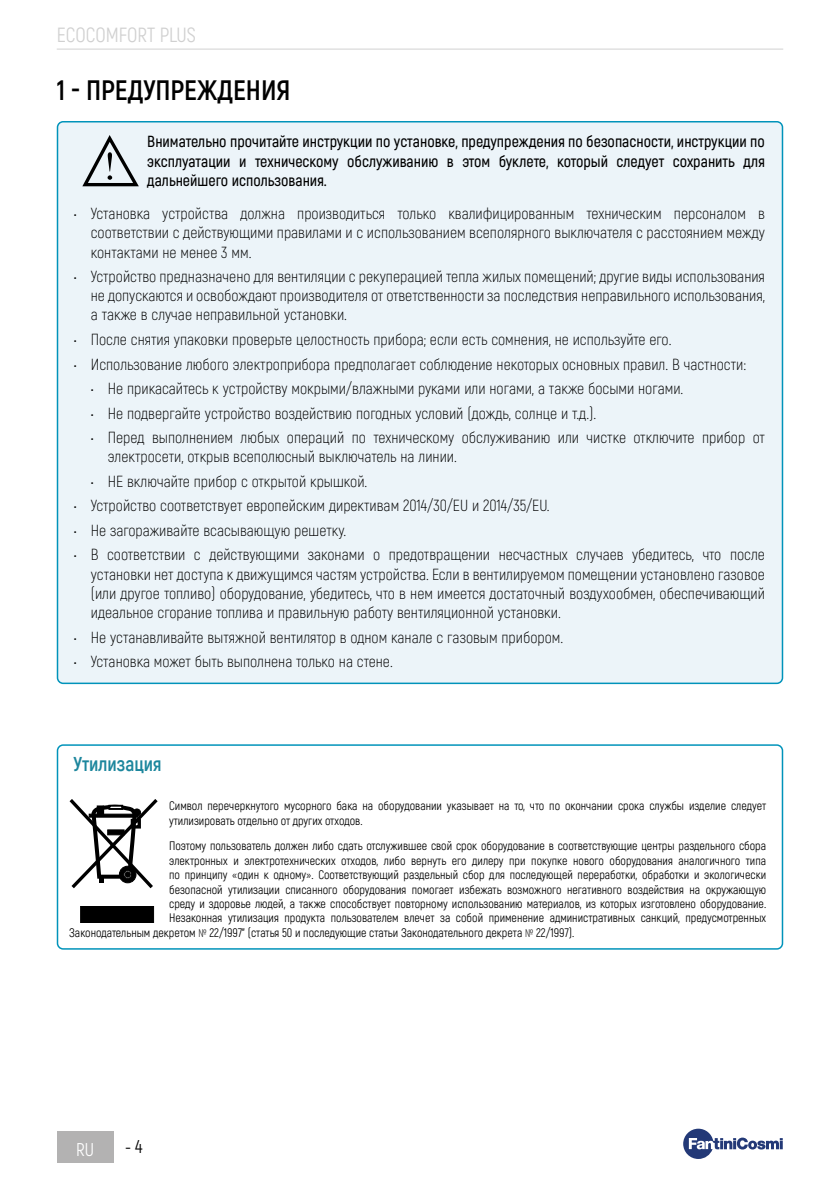
<style>
.page{position:relative;width:840px;height:1191px;background:#fff}
.page>*{position:absolute;margin:0;border:0;box-sizing:border-box;transform-origin:0 0}
.t1{font:700 28px "Akrobat";color:#000}
.t2{font:20px "Akrobat";color:#d0d0d0}
.t3{font:700 20px "Akrobat";color:#1c869d}
.t4{font:18px "Akrobat";color:#fff}
.t5{font:18px "Akrobat";color:#000}
.t6{font:300 16px/19.2px "Akrobat";color:#000;text-align:justify}
.t7{font:600 16px/19.2px "Akrobat";color:#000;text-align:justify}
.t8{font:12px/14.4px "Akrobat";color:#000}
.s1{font-family:"Myriad Pro";font-weight:300;font-stretch:condensed}
</style>
<div class="page">
<hr style="left:57px;top:48px;width:725px;height:2px;background:#dadada">
<svg style="left:683px;top:1128px;width:99px;height:31px"></svg>
<div style="left:57px;top:1131px;width:56px;height:31px;background:#b3b2b2"></div>
<div style="left:57px;top:744px;width:725px;height:205px;border:2px solid #0093ba;border-radius:6px"></div>
<div style="left:57px;top:122px;width:725px;height:561px;background:#ecf4f9;border-radius:6px"></div>
<svg style="left:82px;top:135px;width:57px;height:52px"></svg>
<svg style="left:69px;top:799px;width:89px;height:90px"></svg>
<svg style="left:107px;top:829px;width:17px;height:6px"></svg>
<svg style="left:80px;top:906px;width:74px;height:16px"></svg>
<p class="t2" style="left:57px;top:23px;width:141px">ECOCOMFORT PLUS</p>
<h1 class="t1" style="left:57px;top:73px;width:235px">1 - ПРЕДУПРЕЖДЕНИЯ</h1>
<p class="t7" style="left:147px;top:132px;width:618px">Внимательно прочитайте инструкции по установке, предупреждения по безопасности, инструкции по эксплуатации и техническому обслуживанию в этом буклете, который следует сохранить для дальнейшего использования.</p>
<p class="t6" style="left:91px;top:204px;width:675px;text-indent:-17px">• Установка устройства должна производиться только квалифицированным техническим персоналом в соответствии с действующими правилами и с использованием всеполярного выключателя с расстоянием между контактами не менее 3 мм.</p>
<p class="t6" style="left:91px;top:267px;width:675px;text-indent:-17px">• Устройство предназначено для вентиляции с рекуперацией тепла жилых помещений; другие виды использования не допускаются и освобождают производителя от ответственности за последствия неправильного использования, а также в случае неправильной установки.</p>
<p class="t6" style="left:74px;top:330px;width:599px">• После снятия упаковки проверьте целостность прибора; если есть сомнения, не используйте его.</p>
<p class="t6" style="left:74px;top:354px;width:673px">• Использование любого электроприбора предполагает соблюдение некоторых основных правил. В частности:</p>
<p class="t6" style="left:91px;top:379px;width:593px">• Не прикасайтесь к устройству мокрыми/влажными руками или ногами, а также босыми ногами.</p>
<p class="t6" style="left:91px;top:403px;width:506px">• Не подвергайте устройство воздействию погодных условий (дождь, солнце и т.д.).</p>
<p class="t6" style="left:108px;top:428px;width:658px;text-indent:-17px">• Перед выполнением любых операций по техническому обслуживанию или чистке отключите прибор от электросети, открыв всеполюсный выключатель на линии.</p>
<p class="t6" style="left:91px;top:471px;width:278px">• НЕ включайте прибор с открытой крышкой.</p>
<p class="t6" style="left:74px;top:496px;width:477px">• Устройство соответствует европейским директивам 2014/30/EU и 2014/35/EU.</p>
<p class="t6" style="left:74px;top:520px;width:274px">• Не загораживайте всасывающую решетку.</p>
<p class="t6" style="left:91px;top:545px;width:675px;text-indent:-17px">• В соответствии с действующими законами о предотвращении несчастных случаев убедитесь, что после установки нет доступа к движущимся частям устройства. Если в вентилируемом помещении установлено газовое (или другое топливо) оборудование, убедитесь, что в нем имеется достаточный воздухообмен, обеспечивающий идеальное сгорание топлива и правильную работу вентиляционной установки.</p>
<p class="t6" style="left:74px;top:627px;width:490px">• Не устанавливайте вытяжной вентилятор в одном канале с газовым прибором.</p>
<p class="t6" style="left:74px;top:652px;width:320px">• Установка может быть выполнена только на стене.</p>
<p class="t3" style="left:73px;top:751px;width:90px">Утилизация</p>
<p class="t8" style="left:169px;top:799px;width:598px">Символ перечеркнутого мусорного бака на оборудовании указывает на то, что по окончании срока службы изделие следует утилизировать отдельно от других отходов.</p>
<p class="t8" style="left:169px;top:839px;width:598px">Поэтому пользователь должен либо сдать отслужившее свой срок оборудование в соответствующие центры раздельного сбора</p>
<p class="t8" style="left:169px;top:853px;width:598px">электронных и электротехнических отходов, либо вернуть его дилеру при покупке нового оборудования аналогичного типа</p>
<p class="t8" style="left:169px;top:867px;width:598px">по принципу «один к одному». Соответствующий раздельный сбор для последующей переработки, обработки и экологически</p>
<p class="t8" style="left:169px;top:882px;width:598px">безопасной утилизации списанного оборудования помогает избежать возможного негативного воздействия на окружающую</p>
<p class="t8" style="left:169px;top:896px;width:598px">среду и здоровье людей, а также способствует повторному использованию материалов, из которых изготовлено оборудование.</p>
<p class="t8" style="left:169px;top:911px;width:598px">Незаконная утилизация продукта пользователем влечет за собой применение административных санкций, предусмотренных</p>
<p class="t8" style="left:69px;top:925px;width:506px">Законодательным декретом <span class="s1">№</span> 22/1997" (статья 50 и последующие статьи Законодательного декрета <span class="s1">№</span> 22/1997).</p>
<p class="t4" style="left:76px;top:1138px;width:19px">RU</p>
<p class="t5" style="left:125px;top:1135px;width:19px">- 4</p>
</div>
